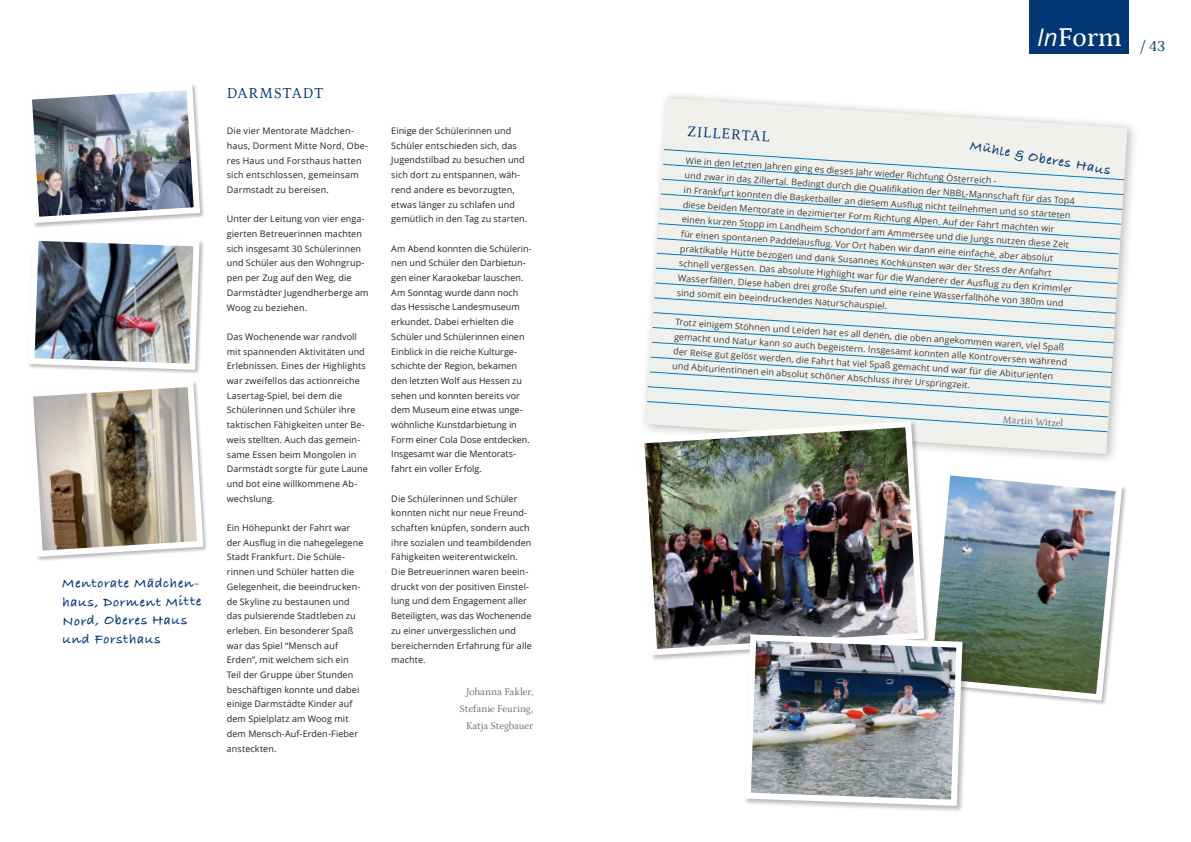
<style>
.page{position:relative;width:1191px;height:842px;background:#fff}
.page>*{position:absolute;margin:0;border:0;box-sizing:border-box;transform-origin:0 0}
.t1{font:500 27.1px "Petrona";color:#fff}
.t2{font:15px "Petrona";letter-spacing:.04em;color:#013775}
.t3{font:700 14px/18.6px "Bradley Hand ITCTT";letter-spacing:.05em;color:#013775}
.t4{font:10px/17px "Petrona";color:#6c6d70;text-align:right}
.t5{font:9px/14.7px "Open Sans";letter-spacing:.01em;color:#231f20}
.t6{font:9px/14.7px "Open Sans";color:#3e3e3f}
.s1{font-family:"Open Sans";font-weight:400;font-style:italic;font-size:24.2px}
</style>
<div class="page">
<div style="left:1029px;top:0;width:99px;height:54px;background:#013775"></div>
<div style="left:25px;top:83px;width:180px;height:145px;background:#231f20;opacity:.3"></div>
<img style="left:25px;top:83px;width:178px;height:143px">
<img style="left:28px;top:240px;width:179px;height:320px">
<div style="left:639px;top:90px;width:500px;height:375px;background:#231f20;opacity:.3"></div>
<svg style="left:646px;top:98px;width:481px;height:356px;fill:#f0f0ec"></svg>
<img style="left:639px;top:418px;width:288px;height:240px">
<svg style="left:921px;top:466px;width:204px;height:238px"></svg>
<div style="left:743px;top:633px;width:226px;height:180px;background:#231f20;opacity:.3"></div>
<img style="left:741px;top:631px;width:224px;height:178px">
<svg style="left:647px;top:149px;width:477px;height:283px;background:#e0e8e9"></svg>
<h3 class="t3" style="left:62px;top:573px;width:141px">Mentorate Mädchen&shy;haus, Dorment Mitte<br>Nord, Oberes Haus und Forsthaus</h3>
<h2 class="t2" style="left:227px;top:82px;width:98px">DARMSTADT</h2>
<p class="t5" style="left:227px;top:123px;width:143px">Die vier Mentorate Mädchen&shy;haus, Dorment Mitte Nord, Obe&shy;res Haus und Forsthaus hatten sich entschlossen, gemeinsam<br>Darmstadt zu bereisen.</p>
<p class="t5" style="left:227px;top:211px;width:143px">Unter der Leitung von vier enga&shy;gierten Betreuerinnen machten sich insgesamt 30 Schülerinnen und Schüler aus den Wohngrup&shy;pen per Zug auf den Weg, die<br>Darmstädter Jugendherberge am<br>Woog zu beziehen.</p>
<p class="t5" style="left:227px;top:329px;width:142px">Das Wochenende war randvoll mit spannenden Aktivitäten und<br>Erlebnissen. Eines der Highlights war zweifellos das actionreiche<br>Lasertag-Spiel, bei dem die<br>Schülerinnen und Schüler ihre taktischen Fähigkeiten unter Be&shy;weis stellten. Auch das gemein&shy;same Essen beim Mongolen in<br>Darmstadt sorgte für gute Laune und bot eine willkommene Ab&shy;wechslung.</p>
<p class="t5" style="left:227px;top:520px;width:138px">Ein Höhepunkt der Fahrt war der Ausflug in die nahegelegene<br>Stadt Frankfurt. Die Schüle&shy;rinnen und Schüler hatten die<br>Gelegenheit, die beeindrucken&shy;de Skyline zu bestaunen und das pulsierende Stadtleben zu erleben. Ein besonderer Spaß war das Spiel “Mensch auf<br>Erden”, mit welchem sich ein<br>Teil der Gruppe über Stunden beschäftigen konnte und dabei einige Darmstädte Kinder auf dem Spielplatz am Woog mit dem Mensch-Auf-Erden-Fieber ansteckten.</p>
<p class="t5" style="left:391px;top:123px;width:137px">Einige der Schülerinnen und<br>Schüler entschieden sich, das<br>Jugendstilbad zu besuchen und sich dort zu entspannen, wäh&shy;rend andere es bevorzugten, etwas länger zu schlafen und gemütlich in den Tag zu starten.</p>
<p class="t5" style="left:391px;top:241px;width:142px">Am Abend konnten die Schülerin&shy;nen und Schüler den Darbietun&shy;gen einer Karaokebar lauschen.<br>Am Sonntag wurde dann noch das Hessische Landesmuseum erkundet. Dabei erhielten die<br>Schüler und Schülerinnen einen<br>Einblick in die reiche Kulturge&shy;schichte der Region, bekamen den letzten Wolf aus Hessen zu sehen und konnten bereits vor dem Museum eine etwas unge&shy;wöhnliche Kunstdarbietung in<br>Form einer Cola Dose entdecken.<br>Insgesamt war die Mentorats&shy;fahrt ein voller Erfolg.</p>
<p class="t5" style="left:391px;top:491px;width:142px">Die Schülerinnen und Schüler konnten nicht nur neue Freund&shy;schaften knüpfen, sondern auch ihre sozialen und teambildenden<br>Fähigkeiten weiterentwickeln.<br>Die Betreuerinnen waren beein&shy;druckt von der positiven Einstel&shy;lung und dem Engagement aller<br>Beteiligten, was das Wochenende zu einer unvergesslichen und bereichernden Erfahrung für alle machte.</p>
<p class="t4" style="left:459px;top:683px;width:75px">Johanna Fakler,<br>Stefanie Feuring,<br>Katja Stegbauer</p>
<h1 class="t1" style="left:1037px;top:16px;width:86px"><span class="s1">In</span>Form</h1>
<h2 class="t2" style="left:1140px;top:34px;width:27px">/ 43</h2>
<h2 class="t2" style="left:688px;top:120px;width:84px;rotate:4deg">ZILLERTAL</h2>
<h3 class="t3" style="left:972px;top:136px;width:144px;rotate:10deg">Mühle &amp; Oberes Haus</h3>
<p class="t6" style="left:686px;top:152px;width:396px;rotate:4deg">Wie in den letzten Jahren ging es dieses Jahr wieder Richtung Österreich -<br>und zwar in das Zillertal. Bedingt durch die Qualifi kation der NBBL-Mannschaft für das Top4 in Frankfurt konnten die Basketballer an diesem Ausfl ug nicht teilnehmen und so starteten diese beiden Mentorate in dezimierter Form Richtung Alpen. Auf der Fahrt machten wir einen kurzen Stopp im Landheim Schondorf am Ammersee und die Jungs nutzen diese Zeit für einen spontanen Paddelausfl ug. Vor Ort haben wir dann eine einfache, aber absolut praktikable Hütte bezogen und dank Susannes Kochkünsten war der Stress der Anfahrt schnell vergessen. Das absolute Highlight war für die Wanderer der Ausfl ug zu den Krimmler Wasserfällen. Diese haben drei große Stufen und eine reine Wasserfallhöhe von 380m und sind somit ein beeindruckendes Naturschauspiel.</p>
<p class="t6" style="left:676px;top:313px;width:395px;rotate:4deg">Trotz einigem Stöhnen und Leiden hat es all denen, die oben angekommen waren, viel Spaß gemacht und Natur kann so auch begeistern. Insgesamt konnten alle Kontroversen während der Reise gut gelöst werden, die Fahrt hat viel Spaß gemacht und war für die Abiturienten und Abiturientinnen ein absolut schöner Abschluss ihrer Urspringzeit.</p>
<p class="t4" style="left:1003px;top:410px;width:62px;rotate:4deg">Martin Witzel</p>
</div>
